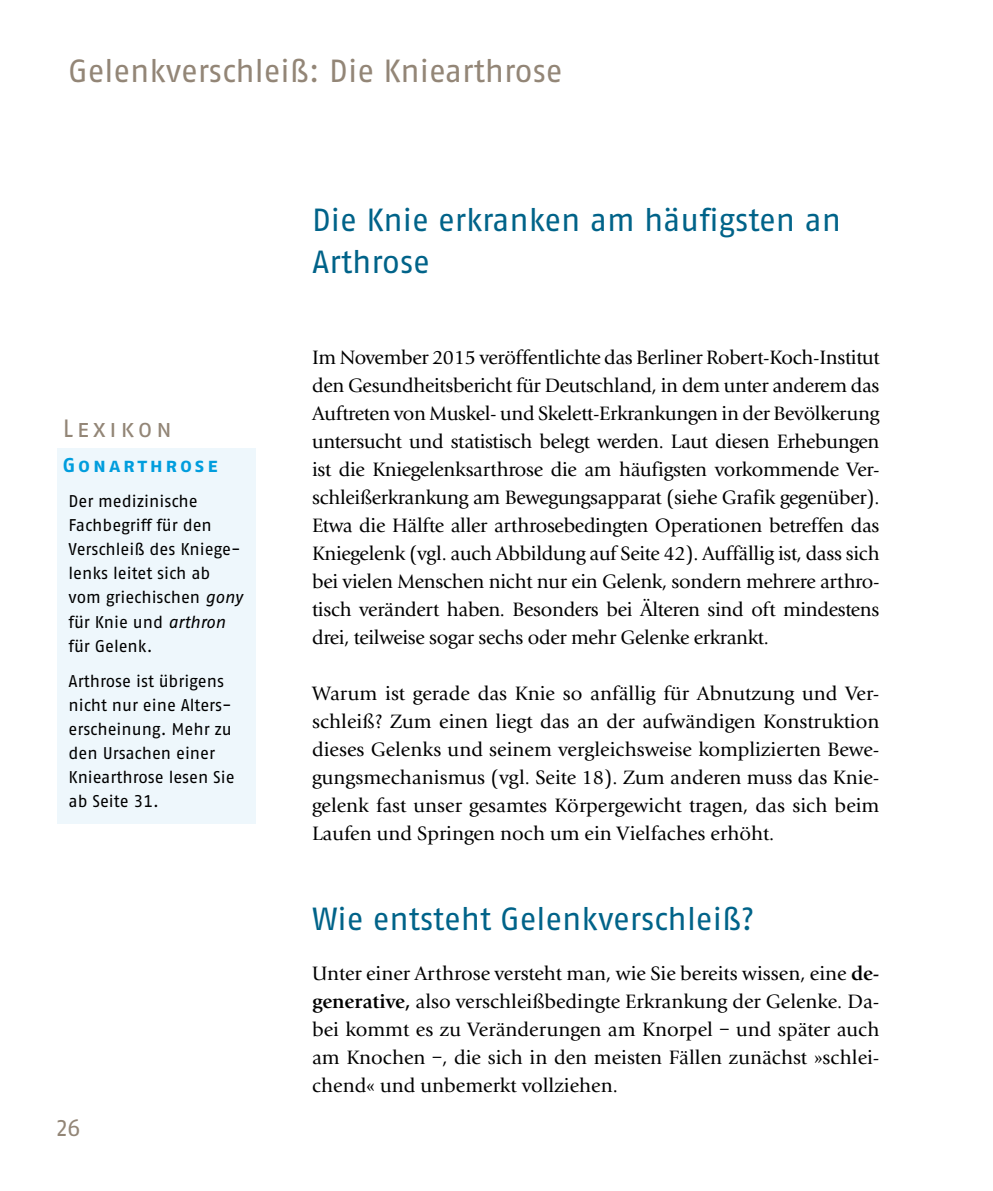
<style>
.page{position:relative;width:993px;height:1191px;background:#fff}
.page>*{position:absolute;margin:0;border:0;box-sizing:border-box;transform-origin:0 0}
.Headlines{font:32px/42px "Fago Pro";color:#006389}
.t1{font:32px "Fago Pro";color:#938677}
.Kasten_Überschrift{font:25px "Fago Pro";letter-spacing:.145em;color:#938677}
.Flex_Flatter{font:24px "Fago Pro";color:#938677}
.Giovanni_Block{font:20px/28px "Giovanni EF";color:#000;text-align:justify}
.Kasten_Überschrift-2{font:700 20px "Fago Pro";letter-spacing:.145em;color:#009ddd}
.Kasten_Kopie{font:17px/24px "Fago Pro";letter-spacing:-.005em;color:#000}
.Kasten_Innen{font:17px/24px "Fago Pro";color:#000}
.s1{font-style:italic}
.s2{font-weight:700}
</style>
<div class="page">
<div style="left:57px;top:448px;width:198px;height:375px;background:#eef7fc"></div>
<h1 class="t1" style="left:68px;top:52px;width:496px">Gelenkverschleiß: Die Kniearthrose</h1>
<p class="Kasten_Überschrift" style="left:63px;top:413px;width:111px">Lexikon</p>
<p class="Kasten_Überschrift-2" style="left:63px;top:453px;width:156px">Gonarthrose</p>
<p class="Kasten_Kopie" style="left:69px;top:489px;width:175px">Der medizinische<br>Fachbegriff für den<br>Verschleiß des Kniege&shy;lenks leitet sich ab vom griechischen <span class="s1">gony </span>für Knie und <span class="s1">arthron </span>für Gelenk.</p>
<p class="Kasten_Innen" style="left:69px;top:669px;width:167px">Arthrose ist übrigens nicht nur eine Alters&shy;erscheinung. Mehr zu den Ursachen einer<br>Kniearthrose lesen Sie ab Seite 31.</p>
<p class="Flex_Flatter" style="left:57px;top:1112px;width:26px">26</p>
<p class="Headlines" style="left:312px;top:199px;width:530px">Die Knie erkranken am häufigsten an<br>Arthrose</p>
<p class="Giovanni_Block" style="left:312px;top:343px;width:569px">Im November 2015 veröffentlichte das Berliner Robert-Koch-Institut den Gesundheitsbericht für Deutschland, in dem unter anderem das Auftreten von Muskel- und Skelett-Erkrankungen in der Bevölkerung untersucht und statistisch belegt werden. Laut diesen Erhebungen ist die Kniegelenksarthrose die am häufigsten vorkommende Ver&shy;schleißerkrankung am Bewegungsapparat (siehe Grafik gegenüber).<br>Etwa die Hälfte aller arthrosebedingten Operationen betreffen das Kniegelenk (vgl. auch Abbildung auf Seite 42). Auffällig ist, dass sich bei vielen Menschen nicht nur ein Gelenk, sondern mehrere arthro&shy;tisch verändert haben. Besonders bei Älteren sind oft mindestens drei, teilweise sogar sechs oder mehr Gelenke erkrankt.</p>
<p class="Giovanni_Block" style="left:312px;top:679px;width:568px">Warum ist gerade das Knie so anfällig für Abnutzung und Ver&shy;schleiß? Zum einen liegt das an der aufwändigen Konstruktion dieses Gelenks und seinem vergleichsweise komplizierten Bewe&shy;gungsmechanismus (vgl. Seite 18). Zum anderen muss das Knie&shy;gelenk fast unser gesamtes Körpergewicht tragen, das sich beim Laufen und Springen noch um ein Vielfaches erhöht.</p>
<p class="Headlines" style="left:312px;top:897px;width:444px">Wie entsteht Gelenkverschleiß?</p>
<p class="Giovanni_Block" style="left:312px;top:959px;width:568px">Unter einer Arthrose versteht man, wie Sie bereits wissen, eine <span class="s2">de&shy;generative,</span> also verschleißbedingte Erkrankung der Gelenke. Da&shy;bei kommt es zu Veränderungen am Knorpel – und später auch am Knochen –, die sich in den meisten Fällen zunächst »schlei&shy;chend« und unbemerkt vollziehen.</p>
</div>
